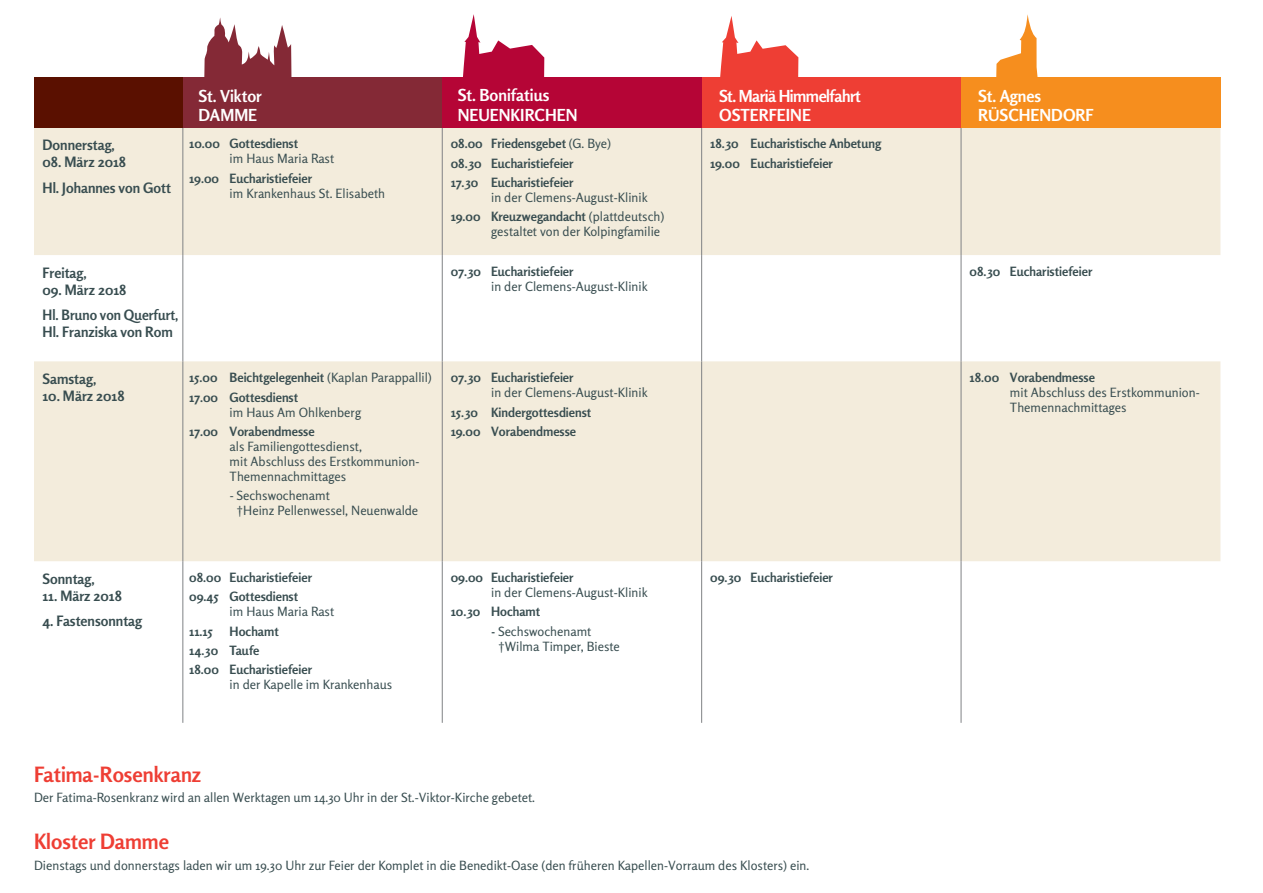
<style>
.page{position:relative;width:1263px;height:893px;background:#fff}
.page>*{position:absolute;margin:0;border:0;box-sizing:border-box;transform-origin:0 0}
.t1{font:700 21px "Rosario";color:#ee3e34}
.t2{font:700 16.5px/19.8px "Rosario";color:#fff}
.t3{font:700 16.5px/19.8px "Rosario";letter-spacing:-.03em;color:#fff}
.t4{font:700 14.25px/25.7px "Rosario";color:#384d50}
.t5{font:12.75px/15px "Rosario";color:#384d50}
.t6{font:700 12.75px/19.2px "Rosario";color:#384d50}
.s1{font-weight:400}
.s2{font-weight:700}
</style>
<div class="page">
<svg style="left:34px;top:128px;width:1186px;height:433px;fill:#f3ecdc"></svg>
<hr style="left:182px;top:127px;width:1px;height:128px;background:#808285">
<hr style="left:442px;top:127px;width:1px;height:128px;background:#808285">
<hr style="left:182px;top:255px;width:1px;height:106px;background:#808285">
<hr style="left:442px;top:255px;width:1px;height:106px;background:#808285">
<hr style="left:182px;top:361px;width:1px;height:200px;background:#808285">
<hr style="left:442px;top:361px;width:1px;height:200px;background:#808285">
<hr style="left:182px;top:561px;width:1px;height:162px;background:#808285">
<hr style="left:442px;top:561px;width:1px;height:162px;background:#808285">
<hr style="left:701px;top:127px;width:1px;height:128px;background:#808285">
<hr style="left:701px;top:255px;width:1px;height:106px;background:#808285">
<hr style="left:701px;top:361px;width:1px;height:200px;background:#808285">
<hr style="left:701px;top:561px;width:1px;height:162px;background:#808285">
<hr style="left:961px;top:127px;width:1px;height:128px;background:#808285">
<hr style="left:961px;top:255px;width:1px;height:106px;background:#808285">
<hr style="left:961px;top:361px;width:1px;height:200px;background:#808285">
<hr style="left:961px;top:561px;width:1px;height:162px;background:#808285">
<div style="left:701px;top:78px;width:262px;height:50px;background:#ee3e34"></div>
<div style="left:961px;top:78px;width:259px;height:50px;background:#f68e1e"></div>
<div style="left:182px;top:78px;width:261px;height:50px;background:#842936"></div>
<div style="left:442px;top:78px;width:260px;height:50px;background:#b50536"></div>
<div style="left:34px;top:78px;width:149px;height:50px;background:#5a1000"></div>
<svg style="left:720px;top:16px;width:78px;height:62px"></svg>
<svg style="left:204px;top:17px;width:88px;height:61px"></svg>
<svg style="left:462px;top:14px;width:82px;height:64px"></svg>
<svg style="left:996px;top:14px;width:42px;height:64px"></svg>
<p class="t4" style="left:43px;top:132px;width:74px">Donnerstag,</p>
<p class="t4" style="left:43px;top:149px;width:130px">08. März 2018<br>Hl. Johannes von Gott</p>
<p class="t4" style="left:43px;top:259px;width:46px">Freitag,</p>
<p class="t4" style="left:43px;top:276px;width:137px">09. März 2018<br>Hl. Bruno von Querfurt,</p>
<p class="t4" style="left:43px;top:319px;width:132px">Hl. Franziska von Rom</p>
<p class="t2" style="left:199px;top:86px;width:65px">St. Viktor<br>DAMME</p>
<p class="t2" style="left:458px;top:85px;width:121px">St. Bonifatius<br>NEUENKIRCHEN</p>
<p class="t3" style="left:719px;top:86px;width:143px">St. Mariä Himmelfahrt<br>OSTERFEINE</p>
<p class="t2" style="left:978px;top:86px;width:117px">St. Agnes<br>RÜSCHENDORF</p>
<p class="t6" style="left:189px;top:134px;width:110px">10.00 Gottesdienst</p>
<p class="t5" style="left:230px;top:151px;width:106px">im Haus Maria Rast</p>
<p class="t6" style="left:189px;top:168px;width:124px">19.00 Eucharistiefeier</p>
<p class="t5" style="left:230px;top:186px;width:157px">im Krankenhaus St. Elisabeth</p>
<p class="t6" style="left:451px;top:134px;width:162px">08.00 Friedensgebet <span class="s1">(G. Bye)<br></span>08.30 Eucharistiefeier<br>17.30 Eucharistiefeier</p>
<p class="t5" style="left:451px;top:188px;width:215px;line-height:19.2px;text-indent:40px">in der Clemens-August-Klinik<br><span class="s2">19.00 Kreuzwegandacht</span> (plattdeutsch)</p>
<p class="t5" style="left:491px;top:224px;width:171px">gestaltet von der Kolpingfamilie</p>
<p class="t6" style="left:451px;top:262px;width:124px">07.30 Eucharistiefeier</p>
<p class="t5" style="left:491px;top:279px;width:158px">in der Clemens-August-Klinik</p>
<p class="t6" style="left:710px;top:134px;width:173px">18.30 Eucharistische Anbetung<br>19.00 Eucharistiefeier</p>
<p class="t6" style="left:969px;top:262px;width:124px">08.30 Eucharistiefeier</p>
<p class="t4" style="left:43px;top:366px;width:55px">Samstag,</p>
<p class="t4" style="left:43px;top:383px;width:84px">10. März 2018</p>
<p class="t6" style="left:189px;top:368px;width:244px">15.00 Beichtgelegenheit <span class="s1">(Kaplan Parappallil)<br></span>17.00 Gottesdienst</p>
<p class="t5" style="left:230px;top:404px;width:133px">im Haus Am Ohlkenberg</p>
<p class="t6" style="left:189px;top:422px;width:127px">17.00 Vorabendmesse</p>
<p class="t5" style="left:230px;top:439px;width:191px">als Familiengottesdienst,<br>mit Abschluss des Erstkommunion-<br>Themennachmittages</p>
<p class="t5" style="left:237px;top:488px;width:183px;text-indent:-7px">- Sechswochenamt<br>†Heinz Pellenwessel, Neuenwalde</p>
<p class="t6" style="left:451px;top:368px;width:124px">07.30 Eucharistiefeier</p>
<p class="t5" style="left:491px;top:385px;width:158px">in der Clemens-August-Klinik</p>
<p class="t6" style="left:451px;top:402px;width:142px">15.30 Kindergottesdienst<br>19.00 Vorabendmesse</p>
<p class="t6" style="left:969px;top:368px;width:127px">18.00 Vorabendmesse</p>
<p class="t5" style="left:1010px;top:385px;width:191px">mit Abschluss des Erstkommunion-<br>Themennachmittages</p>
<p class="t4" style="left:43px;top:566px;width:54px">Sonntag,</p>
<p class="t4" style="left:43px;top:583px;width:81px">11. März 2018</p>
<p class="t4" style="left:43px;top:608px;width:101px">4. Fastensonntag</p>
<p class="t6" style="left:189px;top:568px;width:124px">08.00 Eucharistiefeier<br>09.45 Gottesdienst</p>
<p class="t5" style="left:230px;top:604px;width:106px">im Haus Maria Rast</p>
<p class="t6" style="left:189px;top:621px;width:25px">11.15</p>
<p class="t6" style="left:189px;top:621px;width:124px;text-indent:40px">Hochamt<br>14.30 Taufe<br>18.00 Eucharistiefeier</p>
<p class="t5" style="left:230px;top:677px;width:164px">in der Kapelle im Krankenhaus</p>
<p class="t6" style="left:451px;top:568px;width:124px">09.00 Eucharistiefeier</p>
<p class="t5" style="left:491px;top:585px;width:158px">in der Clemens-August-Klinik</p>
<p class="t6" style="left:451px;top:602px;width:91px">10.30 Hochamt</p>
<p class="t5" style="left:498px;top:624px;width:123px;text-indent:-7px"><span class="s2">-</span> Sechswochenamt †Wilma Timper, Bieste</p>
<p class="t6" style="left:710px;top:568px;width:124px">09.30 Eucharistiefeier</p>
<h1 class="t1" style="left:34px;top:761px;width:169px">Fatima-Rosenkranz</h1>
<p class="t5" style="left:34px;top:790px;width:503px">Der Fatima-Rosenkranz wird an allen Werktagen um 14.30 Uhr in der St.-Viktor-Kirche gebetet.</p>
<h1 class="t1" style="left:34px;top:828px;width:136px">Kloster Damme</h1>
<p class="t5" style="left:34px;top:857px;width:777px">Dienstags und donnerstags laden wir um 19.30 Uhr zur Feier der Komplet in die Benedikt-Oase (den früheren Kapellen-Vorraum des Klosters) ein.</p>
</div>
